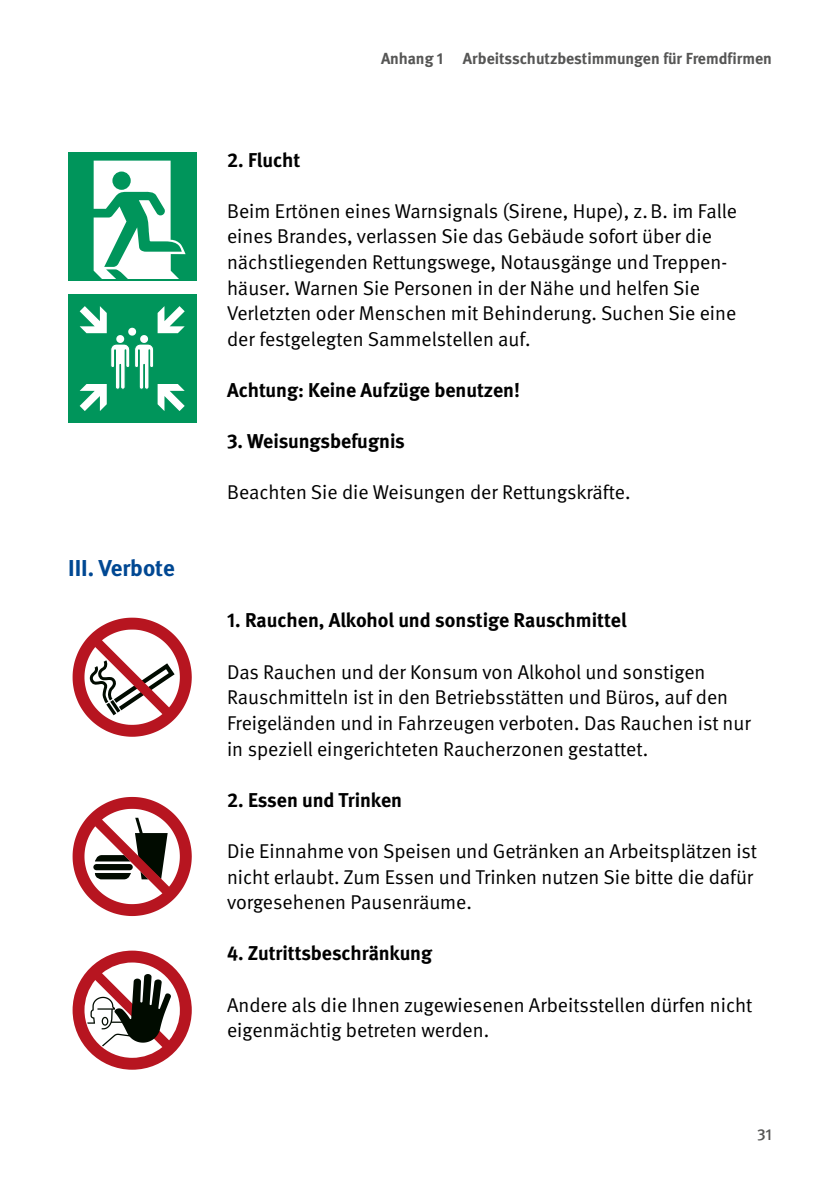
<style>
.page{position:relative;width:840px;height:1191px;background:#fff}
.page>*{position:absolute;margin:0;border:0;box-sizing:border-box;transform-origin:0 0}
.t1{font:700 23px "DGUV Meta";color:#004893}
.t2{font:20px/25.6px "DGUV Meta";color:#000}
.t3{font:700 20px "DGUV Meta";color:#000}
.t4{font:700 16px "DGUV Meta";color:#565655}
.t5{font:500 16px "DGUV Meta";color:#565655}
</style>
<div class="page">
<div style="left:68px;top:152px;width:128px;height:128px;background:#00955b"></div>
<svg style="left:93px;top:161px;width:92px;height:118px"></svg>
<div style="left:68px;top:294px;width:128px;height:128px;background:#00955b"></div>
<svg style="left:80px;top:306px;width:105px;height:105px"></svg>
<svg style="left:73px;top:617px;width:119px;height:119px"></svg>
<svg style="left:73px;top:797px;width:119px;height:119px"></svg>
<svg style="left:73px;top:950px;width:119px;height:119px"></svg>
<p class="t1" style="left:68px;top:554px;width:108px">III. Verbote</p>
<p class="t4" style="left:381px;top:49px;width:392px">Anhang 1 Arbeitsschutzbestimmungen für Fremdfirmen</p>
<p class="t3" style="left:227px;top:148px;width:75px">2. Flucht</p>
<p class="t2" style="left:227px;top:198px;width:511px">Beim Ertönen eines Warnsignals (Sirene, Hupe), z.B. im Falle eines Brandes, verlassen Sie das Gebäude sofort über die nächstliegenden Rettungswege, Notausgänge und Treppen&shy;häuser. Warnen Sie Personen in der Nähe und helfen Sie Verletzten oder Menschen mit Behinderung. Suchen Sie eine der festgelegten Sammelstellen auf.</p>
<p class="t3" style="left:227px;top:378px;width:294px">Achtung: Keine Aufzüge benutzen!</p>
<p class="t3" style="left:227px;top:429px;width:179px">3. Weisungsbefugnis</p>
<p class="t2" style="left:227px;top:480px;width:405px">Beachten Sie die Weisungen der Rettungskräfte.</p>
<p class="t3" style="left:227px;top:608px;width:401px">1. Rauchen, Alkohol und sonstige Rauschmittel</p>
<p class="t2" style="left:227px;top:659px;width:525px">Das Rauchen und der Konsum von Alkohol und sonstigen Rauschmitteln ist in den Betriebsstätten und Büros, auf den Freigeländen und in Fahrzeugen verboten. Das Rauchen ist nur in speziell eingerichteten Raucherzonen gestattet.</p>
<p class="t3" style="left:227px;top:788px;width:176px">2. Essen und Trinken</p>
<p class="t2" style="left:227px;top:838px;width:531px">Die Einnahme von Speisen und Getränken an Arbeitsplätzen ist nicht erlaubt. Zum Essen und Trinken nutzen Sie bitte die dafür vorgesehenen Pausenräume.</p>
<p class="t3" style="left:227px;top:941px;width:207px">4. Zutrittsbeschränkung</p>
<p class="t2" style="left:227px;top:992px;width:526px">Andere als die Ihnen zugewiesenen Arbeitsstellen dürfen nicht eigenmächtig betreten werden.</p>
<p class="t5" style="left:756px;top:1124px;width:16px">31</p>
</div>
